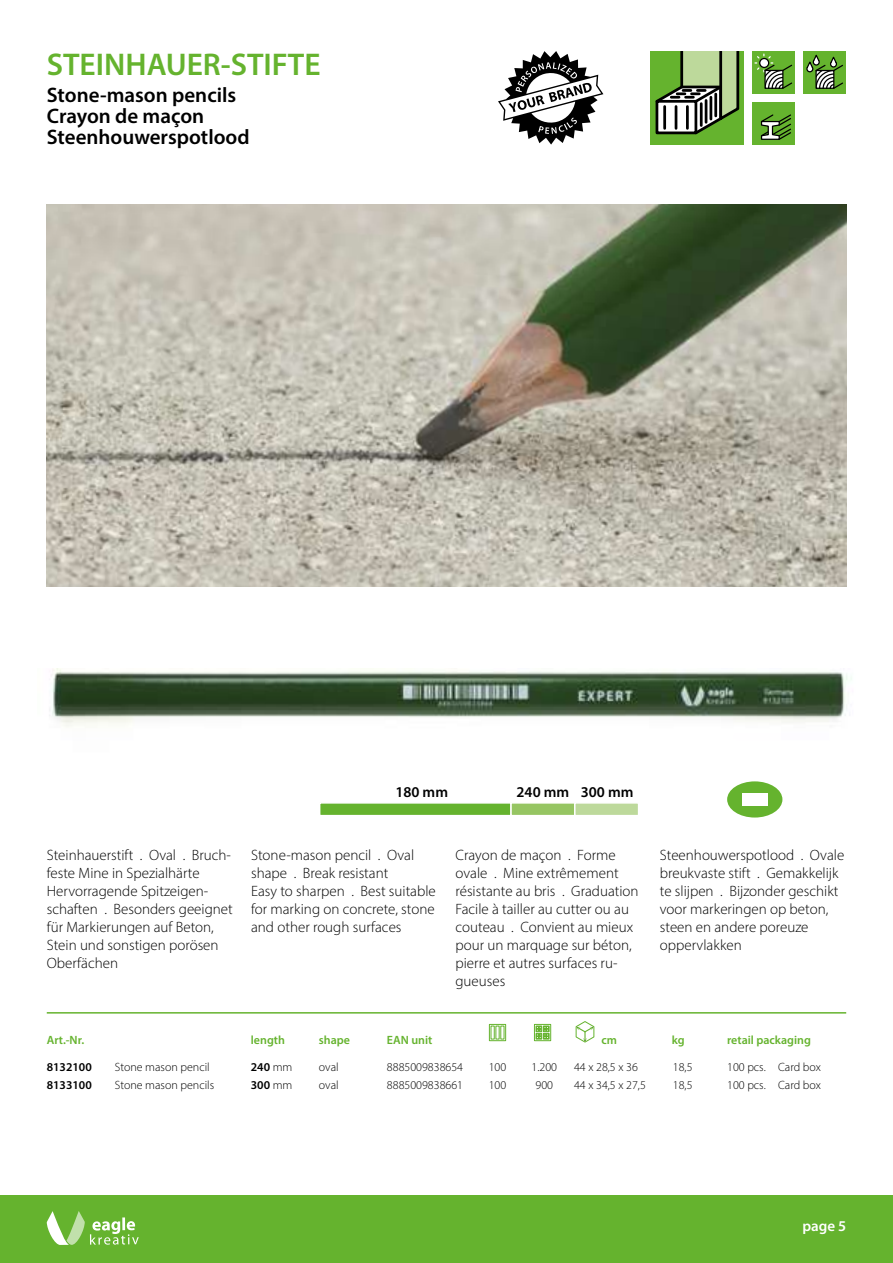
<style>
.page{position:relative;width:893px;height:1263px;background:#fff}
.page>*{position:absolute;margin:0;border:0;box-sizing:border-box;transform-origin:0 0}
.t1{font:600 31.5px "Myriad Pro";color:#65b32e}
.t2{font:600 21px/21px "Myriad Pro";color:#000}
.t3{font:300 15px/18px "Myriad Pro";color:#000}
.t4{font:600 15px "Myriad Pro";color:#000}
.t5{font:600 15px "Myriad Pro";color:#fff}
.t6{font:300 12px "Myriad Pro";color:#000}
.t7{font:600 12px "Myriad Pro";color:#65b32e}
.t8{font:600 12px "Myriad Pro";color:#000}
.s1{font-weight:300}
</style>
<div class="page">
<div style="left:0;top:1195px;width:893px;height:68px;background:#65b32e"></div>
<svg style="left:47px;top:1211px;width:92px;height:34px"></svg>
<hr style="left:47px;top:1012px;width:799px;height:1px;background:#65b32e">
<div style="left:753px;top:51px;width:42px;height:43px;background:#65b32e"></div>
<svg style="left:755px;top:54px;width:38px;height:35px"></svg>
<div style="left:804px;top:51px;width:42px;height:43px;background:#65b32e"></div>
<svg style="left:806px;top:54px;width:37px;height:35px"></svg>
<div style="left:651px;top:51px;width:93px;height:94px;background:#65b32e"></div>
<svg style="left:655px;top:51px;width:85px;height:84px"></svg>
<div style="left:753px;top:102px;width:42px;height:43px;background:#65b32e"></div>
<svg style="left:760px;top:114px;width:31px;height:26px"></svg>
<img style="left:49px;top:668px;width:803px;height:59px">
<img style="left:47px;top:204px;width:799px;height:383px">
<div style="left:319px;top:802px;width:193px;height:14px;background:#65b32e;border:2px solid #fff"></div>
<div style="left:510px;top:802px;width:66px;height:14px;background:#96c562;border:2px solid #fff"></div>
<div style="left:574px;top:802px;width:65px;height:14px;background:#bdd99b;border:2px solid #fff"></div>
<div style="left:727px;top:781px;width:55px;height:36px;background:#65b32e;border-radius:50%"></div>
<div style="left:742px;top:793px;width:25px;height:13px;background:#fff"></div>
<svg style="left:498px;top:51px;width:105px;height:94px"></svg>
<div style="left:489px;top:1024px;width:17px;height:17px;border:1px solid #65b32e"></div>
<svg style="left:491px;top:1026px;width:13px;height:13px"></svg>
<div style="left:534px;top:1024px;width:17px;height:17px;border:1px solid #65b32e"></div>
<svg style="left:536px;top:1026px;width:13px;height:13px"></svg>
<svg style="left:575px;top:1021px;width:20px;height:22px"></svg>
<h1 class="t1" style="left:47px;top:44px;width:275px">STEINHAUER-STIFTE</h1>
<h2 class="t2" style="left:47px;top:84px;width:204px">Stone-mason pencils<br>Crayon de maçon<br>Steenhouwerspotlood</h2>
<p class="t4" style="left:395px;top:782px;width:54px">180 mm</p>
<p class="t4" style="left:517px;top:782px;width:118px">240 mm 300 mm</p>
<p class="t3" style="left:47px;top:845px;width:187px">Steinhauerstift . Oval . Bruch&shy;feste Mine in Spezialhärte<br>Hervorragende Spitzeigen&shy;schaften . Besonders geeignet für Markierungen auf Beton,<br>Stein und sonstigen porösen<br>Oberfächen</p>
<p class="t3" style="left:251px;top:845px;width:186px">Stone-mason pencil . Oval shape . Break resistant<br>Easy to sharpen . Best suitable for marking on concrete, stone and other rough surfaces</p>
<p class="t3" style="left:455px;top:845px;width:185px">Crayon de maçon . Forme ovale . Mine extrêmement résistante au bris . Graduation<br>Facile à tailler au cutter ou au couteau . Convient au mieux pour un marquage sur béton, pierre et autres surfaces ru&shy;gueuses</p>
<p class="t3" style="left:660px;top:845px;width:186px">Steenhouwerspotlood . Ovale breukvaste stift . Gemakkelijk te slijpen . Bijzonder geschikt voor markeringen op beton, steen en andere poreuze oppervlakken</p>
<p class="t7" style="left:47px;top:1032px;width:39px">Art.-Nr.</p>
<p class="t7" style="left:251px;top:1032px;width:36px">length</p>
<p class="t7" style="left:319px;top:1032px;width:33px">shape</p>
<p class="t7" style="left:387px;top:1032px;width:47px">EAN unit</p>
<p class="t7" style="left:601px;top:1032px;width:17px">cm</p>
<p class="t7" style="left:672px;top:1032px;width:14px">kg</p>
<p class="t7" style="left:727px;top:1032px;width:85px">retail packaging</p>
<p class="t8" style="left:47px;top:1059px;width:47px">8132100</p>
<p class="t6" style="left:115px;top:1060px;width:96px">Stone mason pencil</p>
<p class="t8" style="left:251px;top:1059px;width:43px">240 <span class="s1">mm</span></p>
<p class="t6" style="left:319px;top:1060px;width:21px">oval</p>
<p class="t6" style="left:387px;top:1060px;width:78px">8885009838654</p>
<p class="t6" style="left:489px;top:1060px;width:19px">100</p>
<p class="t6" style="left:531px;top:1060px;width:27px">1.200</p>
<p class="t6" style="left:574px;top:1060px;width:65px">44 x 28,5 x 36</p>
<p class="t6" style="left:673px;top:1060px;width:21px">18,5</p>
<p class="t6" style="left:727px;top:1060px;width:95px">100 pcs. Card box</p>
<p class="t8" style="left:47px;top:1077px;width:47px">8133100</p>
<p class="t6" style="left:115px;top:1078px;width:101px">Stone mason pencils</p>
<p class="t8" style="left:251px;top:1077px;width:43px">300 <span class="s1">mm</span></p>
<p class="t6" style="left:319px;top:1078px;width:21px">oval</p>
<p class="t6" style="left:387px;top:1078px;width:78px">8885009838661</p>
<p class="t6" style="left:489px;top:1078px;width:19px">100</p>
<p class="t6" style="left:535px;top:1078px;width:19px">900</p>
<p class="t6" style="left:574px;top:1078px;width:73px">44 x 34,5 x 27,5</p>
<p class="t6" style="left:673px;top:1078px;width:21px">18,5</p>
<p class="t6" style="left:727px;top:1078px;width:95px">100 pcs. Card box</p>
<p class="t5" style="left:802px;top:1216px;width:45px">page 5</p>
</div>
